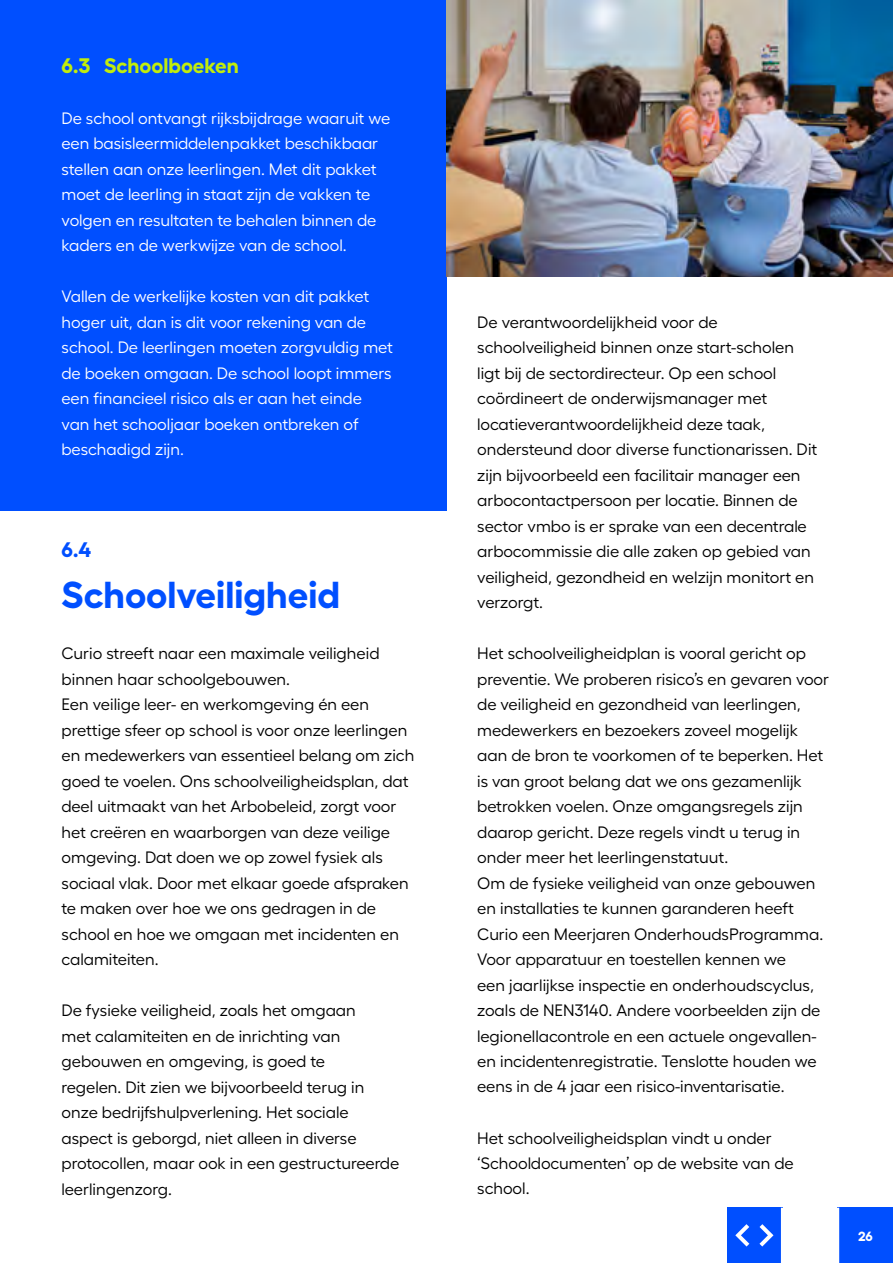
<style>
.page{position:relative;width:893px;height:1263px;background:#fff}
.page>*{position:absolute;margin:0;border:0;box-sizing:border-box;transform-origin:0 0}
.t1{font:700 37.5px "Fellix";color:#004fff}
.t2{font:700 21px "Fellix";color:#c1ed0c}
.t3{font:700 21px "Fellix";color:#004fff}
.t4{font:16.5px/25.5px "Fellix";color:#000}
.t5{font:16.5px/25.5px "Fellix";color:#fff}
.t6{font:700 13.35px "Fellix";color:#fff}
</style>
<div class="page">
<div style="left:0;top:0;width:446px;height:510px;background:#004fff"></div>
<img style="left:446px;top:0;width:447px;height:276px">
<div style="left:838px;top:1208px;width:55px;height:55px;background:#004fff"></div>
<div style="left:727px;top:1208px;width:55px;height:55px;background:#004fff"></div>
<hr style="left:836px;top:1208px;width:3px;height:55px;background:#fff">
<hr style="left:781px;top:1208px;width:3px;height:55px;background:#fff">
<svg style="left:759px;top:1224px;width:14px;height:22px"></svg>
<svg style="left:735px;top:1224px;width:14px;height:22px"></svg>
<p class="t2" style="left:62px;top:48px;width:179px">6.3 Schoolboeken</p>
<p class="t5" style="left:62px;top:104px;width:330px">De school ontvangt rijksbijdrage waaruit we een basisleermiddelenpakket beschikbaar stellen aan onze leerlingen. Met dit pakket moet de leerling in staat zijn de vakken te volgen en resultaten te behalen binnen de kaders en de werkwijze van de school.</p>
<p class="t5" style="left:62px;top:282px;width:333px">Vallen de werkelijke kosten van dit pakket hoger uit, dan is dit voor rekening van de school. De leerlingen moeten zorgvuldig met de boeken omgaan. De school loopt immers een financieel risico als er aan het einde van het schooljaar boeken ontbreken of beschadigd zijn.</p>
<p class="t3" style="left:62px;top:533px;width:31px">6.4</p>
<h1 class="t1" style="left:62px;top:565px;width:280px">Schoolveiligheid</h1>
<p class="t4" style="left:62px;top:639px;width:354px">Curio streeft naar een maximale veiligheid binnen haar schoolgebouwen.<br>Een veilige leer- en werkomgeving én een prettige sfeer op school is voor onze leerlingen en medewerkers van essentieel belang om zich goed te voelen. Ons schoolveiligheidsplan, dat deel uitmaakt van het Arbobeleid, zorgt voor het creëren en waarborgen van deze veilige omgeving. Dat doen we op zowel fysiek als sociaal vlak. Door met elkaar goede afspraken te maken over hoe we ons gedragen in de school en hoe we omgaan met incidenten en calamiteiten.</p>
<p class="t4" style="left:62px;top:996px;width:339px">De fysieke veiligheid, zoals het omgaan<br>met calamiteiten en de inrichting van gebouwen en omgeving, is goed te<br>regelen. Dit zien we bijvoorbeeld terug in onze bedrijfshulpverlening. Het sociale aspect is geborgd, niet alleen in diverse protocollen, maar ook in een gestructureerde leerlingenzorg.</p>
<p class="t4" style="left:477px;top:307px;width:342px">De verantwoordelijkheid voor de schoolveiligheid binnen onze start-scholen ligt bij de sectordirecteur. Op een school coördineert de onderwijsmanager met locatieverantwoordelijkheid deze taak, ondersteund door diverse functionarissen. Dit zijn bijvoorbeeld een facilitair manager een arbocontactpersoon per locatie. Binnen de sector vmbo is er sprake van een decentrale arbocommissie die alle zaken op gebied van veiligheid, gezondheid en welzijn monitort en verzorgt.</p>
<p class="t4" style="left:477px;top:639px;width:353px">Het schoolveiligheidplan is vooral gericht op preventie. We proberen risico’s en gevaren voor de veiligheid en gezondheid van leerlingen, medewerkers en bezoekers zoveel mogelijk aan de bron te voorkomen of te beperken. Het is van groot belang dat we ons gezamenlijk betrokken voelen. Onze omgangsregels zijn daarop gericht. Deze regels vindt u terug in onder meer het leerlingenstatuut.<br>Om de fysieke veiligheid van onze gebouwen en installaties te kunnen garanderen heeft Curio een Meerjaren OnderhoudsProgramma.<br>Voor apparatuur en toestellen kennen we<br>een jaarlijkse inspectie en onderhoudscyclus, zoals de NEN3140. Andere voorbeelden zijn de legionellacontrole en een actuele ongevallen&shy;en incidentenregistratie. Tenslotte houden we eens in de 4 jaar een risico-inventarisatie.</p>
<p class="t4" style="left:477px;top:1123px;width:318px">Het schoolveiligheidsplan vindt u onder ‘Schooldocumenten’ op de website van de school.</p>
<p class="t6" style="left:858px;top:1225px;width:16px">26</p>
</div>
